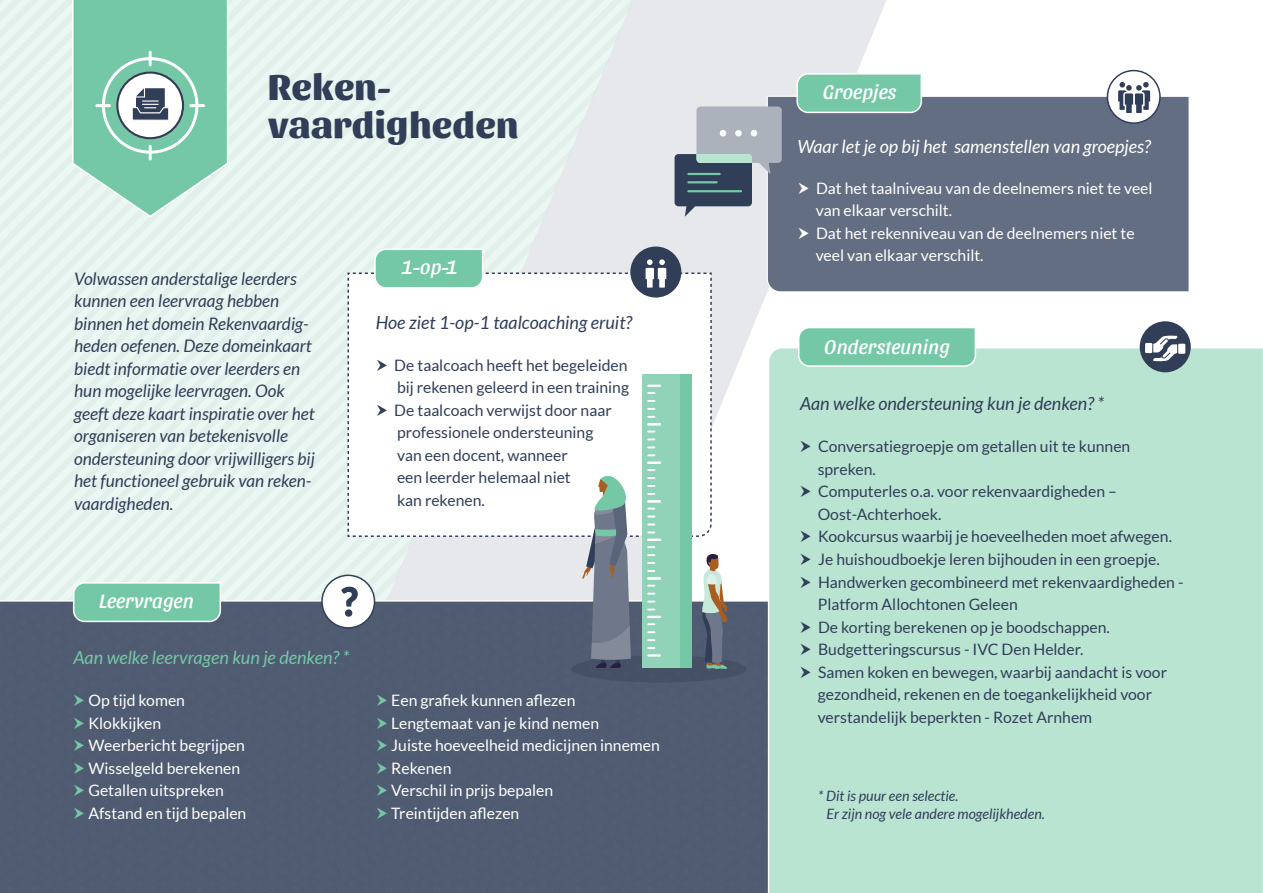
<style>
.page{position:relative;width:1263px;height:893px;background:#fff}
.page>*{position:absolute;margin:0;border:0;box-sizing:border-box;transform-origin:0 0}
.t1{font:800 37.5px/37.5px "Sansita";letter-spacing:.01em;color:#303e58}
.t2{font:italic 20.25px "Sansita";letter-spacing:.01em;color:#fff}
.t3{font:italic 18px "Lato";color:#303e58}
.t4{font:italic 18px "Lato";color:#fff}
.t5{font:italic 18px "Lato";color:#74c8a6}
.t6{font:italic 17.25px/22.5px "Lato";color:#303e58}
.t7{font:15.75px/22.5px "Lato";color:#303e58}
.t8{font:15.75px/22.5px "Lato";color:#fff}
.t9{font:italic 14.25px/18px "Lato";color:#303e58}
</style>
<div class="page">
<svg style="left:634px;top:0;width:252px;height:389px;fill:#e6e8eb"></svg>
<div style="left:0;top:0;width:634px;height:600px;background:#e6f2ed"></div>
<div style="left:0;top:602px;width:1263px;height:291px;background:#4f5b71"></div>
<svg style="left:73px;top:582px;width:148px;height:40px;background:#80ccad"></svg>
<div style="left:571px;top:655px;width:175px;height:27px;background:#455065;border-radius:50%"></div>
<div style="left:768px;top:347px;width:495px;height:546px;background:#bae4d2"></div>
<svg style="left:798px;top:327px;width:178px;height:40px;background:#80cdae"></svg>
<div style="left:1140px;top:321px;width:51px;height:51px;background:#303e58;border-radius:50%"></div>
<svg style="left:1145px;top:336px;width:40px;height:25px"></svg>
<div style="left:767px;top:96px;width:422px;height:196px;background:#646e82"></div>
<svg style="left:796px;top:73px;width:126px;height:40px;background:#81ccae"></svg>
<svg style="left:674px;top:107px;width:108px;height:110px;background:#929da8"></svg>
<svg style="left:1107px;top:70px;width:54px;height:54px"></svg>
<svg style="left:72px;top:0;width:156px;height:217px;background:#91cfb7"></svg>
<svg style="left:321px;top:249px;width:406px;height:420px"></svg>
<svg style="left:801px;top:441px;width:10px;height:11px"></svg>
<svg style="left:801px;top:486px;width:10px;height:11px"></svg>
<svg style="left:801px;top:531px;width:10px;height:11px"></svg>
<svg style="left:801px;top:553px;width:10px;height:12px"></svg>
<svg style="left:801px;top:576px;width:10px;height:11px"></svg>
<svg style="left:801px;top:621px;width:10px;height:11px"></svg>
<svg style="left:801px;top:643px;width:10px;height:12px"></svg>
<svg style="left:801px;top:666px;width:10px;height:11px"></svg>
<svg style="left:799px;top:182px;width:10px;height:12px"></svg>
<svg style="left:799px;top:227px;width:10px;height:12px"></svg>
<h1 class="t1" style="left:268px;top:69px;width:252px">Reken&shy;vaardigheden</h1>
<p class="t6" style="left:74px;top:268px;width:242px">Volwassen anderstalige leerders kunnen een leervraag hebben binnen het domein Rekenvaardig&shy;heden oefenen. Deze domeinkaart biedt informatie over leerders en hun mogelijke leervragen. Ook geeft deze kaart inspiratie over het organiseren van betekenisvolle ondersteuning door vrijwilligers bij het functioneel gebruik van reken&shy;vaardigheden.</p>
<p class="t2" style="left:402px;top:256px;width:57px">1-op-1</p>
<p class="t3" style="left:376px;top:313px;width:258px">Hoe ziet 1-op-1 taalcoaching eruit?</p>
<p class="t7" style="left:394px;top:354px;width:236px">De taalcoach heeft het begeleiden bij rekenen geleerd in een training<br>De taalcoach verwijst door naar professionele ondersteuning<br>van een docent, wanneer<br>een leerder helemaal niet<br>kan rekenen.</p>
<p class="t2" style="left:99px;top:589px;width:96px">Leervragen</p>
<p class="t5" style="left:73px;top:648px;width:277px">Aan welke leervragen kun je denken? *</p>
<p class="t8" style="left:88px;top:689px;width:159px">Op tijd komen<br>Klokkijken<br>Weerbericht begrijpen<br>Wisselgeld berekenen<br>Getallen uitspreken<br>Afstand en tijd bepalen</p>
<p class="t8" style="left:391px;top:689px;width:270px">Een grafiek kunnen aflezen<br>Lengtemaat van je kind nemen<br>Juiste hoeveelheid medicijnen innemen<br>Rekenen<br>Verschil in prijs bepalen<br>Treintijden aflezen</p>
<p class="t2" style="left:823px;top:80px;width:75px">Groepjes</p>
<p class="t4" style="left:797px;top:136px;width:355px">Waar let je op bij het samenstellen van groepjes?</p>
<p class="t8" style="left:816px;top:177px;width:338px">Dat het taalniveau van de deelnemers niet te veel van elkaar verschilt.<br>Dat het rekenniveau van de deelnemers niet te veel van elkaar verschilt.</p>
<p class="t2" style="left:825px;top:335px;width:126px">Ondersteuning</p>
<p class="t3" style="left:800px;top:393px;width:306px">Aan welke ondersteuning kun je denken? *</p>
<p class="t7" style="left:818px;top:435px;width:367px">Conversatiegroepje om getallen uit te kunnen spreken.<br>Computerles o.a. voor rekenvaardigheden – Oost-Achterhoek.<br>Kookcursus waarbij je hoeveelheden moet afwegen.<br>Je huishoudboekje leren bijhouden in een groepje.<br>Handwerken gecombineerd met rekenvaardigheden - Platform Allochtonen Geleen<br>De korting berekenen op je boodschappen.<br>Budgetteringscursus - IVC Den Helder.<br>Samen koken en bewegen, waarbij aandacht is voor gezondheid, rekenen en de toegankelijkheid voor verstandelijk beperkten - Rozet Arnhem</p>
<p class="t9" style="left:826px;top:787px;width:220px;text-indent:-8px">* Dit is puur een selectie.<br>Er zijn nog vele andere mogelijkheden.</p>
</div>
